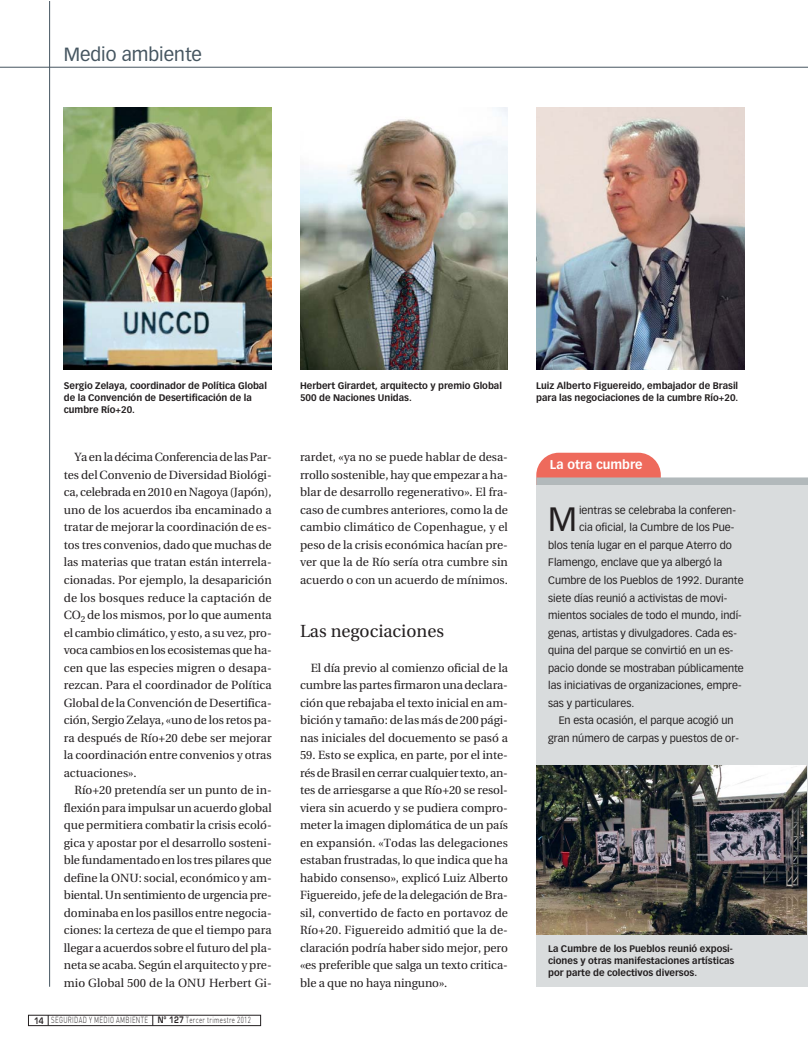
<style>
.page{position:relative;width:808px;height:1053px;background:#fff}
.page>*{position:absolute;margin:0;border:0;box-sizing:border-box;transform-origin:0 0}
.t1{font:33.12px "Vectora LT";color:#231f20}
.t2{font:18.75px "Vectora LT";color:#455560}
.t3{font:17.5px "Utopia";color:#231f20}
.t4{font:700 12.5px "Vectora LT";color:#fff}
.t5{font:11.88px/17.5px "Utopia";color:#231f20;text-align:justify}
.t6{font:10.62px "Vectora LT";color:#231f20}
.t7{font:700 9.38px/11.9px "Vectora LT";color:#231f20}
.t8{font:300 8.75px "DIN";letter-spacing:.05em;color:#231f20;scale:.7 1}
.s1{font-family:"Eurostile";font-weight:600}
</style>
<div class="page">
<hr style="left:0;top:67px;width:808px;height:1px;background:#455560">
<hr style="left:49px;top:1px;width:1px;height:985px;background:#455560">
<div style="left:28px;top:1014px;width:233px;height:11px;border:1px solid #231f20"></div>
<img style="left:64px;top:107px;width:208px;height:263px">
<img style="left:300px;top:107px;width:208px;height:263px">
<img style="left:536px;top:107px;width:208px;height:263px">
<div style="left:536px;top:452px;width:125px;height:63px;background:#ee6a5c;border-radius:22px"></div>
<div style="left:536px;top:485px;width:272px;height:501px;background:#d9dcdd"></div>
<div style="left:536px;top:477px;width:272px;height:8px;background:#b2b9bb"></div>
<img style="left:536px;top:765px;width:270px;height:169px">
<h2 class="t2" style="left:64px;top:46px;width:140px">Medio ambiente</h2>
<p class="t7" style="left:64px;top:380px;width:205px">Sergio Zelaya, coordinador de Política Global de la Convención de Desertificación de la cumbre Río+20.</p>
<p class="t7" style="left:300px;top:380px;width:203px">Herbert Girardet, arquitecto y premio Global<br>500 de Naciones Unidas.</p>
<p class="t7" style="left:536px;top:380px;width:204px">Luiz Alberto Figuereido, embajador de Brasil para las negociaciones de la cumbre Río+20.</p>
<p class="t5" style="left:64px;top:449px;width:209px;text-indent:11px">Ya en la décima Conferencia de las Par&shy;tes del Convenio de Diversidad Biológi&shy;ca, celebrada en 2010 en Nagoya (Japón), uno de los acuerdos iba encaminado a tratar de mejorar la coordinación de es&shy;tos tres convenios, dado que muchas de las materias que tratan están interrela&shy;cionadas. Por ejemplo, la desaparición de los bosques reduce la captación de CO<sub>2</sub> de los mismos, por lo que aumenta el cambio climático, y esto, a su vez, pro&shy;voca cambios en los ecosistemas que ha&shy;cen que las especies migren o desapa&shy;rezcan. Para el coordinador de Política Global de la Convención de Desertifica&shy;ción, Sergio Zelaya, «uno de los retos pa&shy;ra después de Río+20 debe ser mejorar la coordinación entre convenios y otras actuaciones».</p>
<p class="t5" style="left:64px;top:782px;width:209px;text-indent:11px">Río+20 pretendía ser un punto de in&shy;flexión para impulsar un acuerdo global que permitiera combatir la crisis ecoló&shy;gica y apostar por el desarrollo sosteni&shy;ble fundamentado en los tres pilares que define la ONU: social, económico y am&shy;biental. Un sentimiento de urgencia pre&shy;dominaba en los pasillos entre negocia&shy;ciones: la certeza de que el tiempo para llegar a acuerdos sobre el futuro del pla&shy;neta se acaba. Según el arquitecto y pre&shy;mio Global 500 de la ONU Herbert Gi-</p>
<p class="t8" style="left:34px;top:1017px;width:311px"><span class="s1">14</span> SEGURIDAD Y MEDIO AMBIENTE <span class="s1">Nº 127</span> Tercer trimestre 2012</p>
<p class="t5" style="left:300px;top:449px;width:209px">rardet, «ya no se puede hablar de desa&shy;rrollo sostenible, hay que empezar a ha&shy;blar de desarrollo regenerativo». El fra&shy;caso de cumbres anteriores, como la de cambio climático de Copenhague, y el peso de la crisis económica hacían pre&shy;ver que la de Río sería otra cumbre sin acuerdo o con un acuerdo de mínimos.</p>
<h3 class="t3" style="left:300px;top:623px;width:145px">Las negociaciones</h3>
<p class="t5" style="left:300px;top:659px;width:209px;text-indent:11px">El día previo al comienzo oficial de la cumbre las partes firmaron una declara&shy;ción que rebajaba el texto inicial en am&shy;bición y tamaño: de las más de 200 pági&shy;nas iniciales del docuemento se pasó a</p>
<p class="t5" style="left:300px;top:747px;width:209px">59. Esto se explica, en parte, por el inte&shy;rés de Brasil en cerrar cualquier texto, an&shy;tes de arriesgarse a que Río+20 se resol&shy;viera sin acuerdo y se pudiera compro&shy;meter la imagen diplomática de un país en expansión. «Todas las delegaciones estaban frustradas, lo que indica que ha habido consenso», explicó Luiz Alberto Figuereido, jefe de la delegación de Bra&shy;sil, convertido de facto en portavoz de Río+20. Figuereido admitió que la de&shy;claración podría haber sido mejor, pero «es preferible que salga un texto critica&shy;ble a que no haya ninguno».</p>
<p class="t4" style="left:550px;top:459px;width:94px">La otra cumbre</p>
<h1 class="t1" style="left:548px;top:505px;width:30px">M</h1>
<p class="t6" style="left:579px;top:505px;width:158px">ientras se celebraba la conferen-</p>
<p class="t6" style="left:579px;top:523px;width:157px">cia oficial, la Cumbre de los Pue-</p>
<p class="t6" style="left:548px;top:540px;width:185px">blos tenía lugar en el parque Aterro do</p>
<p class="t6" style="left:548px;top:558px;width:176px">Flamengo, enclave que ya albergó la</p>
<p class="t6" style="left:548px;top:575px;width:197px">Cumbre de los Pueblos de 1992. Durante</p>
<p class="t6" style="left:548px;top:593px;width:181px">siete días reunió a activistas de movi-</p>
<p class="t6" style="left:548px;top:610px;width:195px">mientos sociales de todo el mundo, indí-</p>
<p class="t6" style="left:548px;top:628px;width:190px">genas, artistas y divulgadores. Cada es-</p>
<p class="t6" style="left:548px;top:645px;width:187px">quina del parque se convirtió en un es-</p>
<p class="t6" style="left:548px;top:663px;width:197px">pacio donde se mostraban públicamente</p>
<p class="t6" style="left:548px;top:680px;width:195px">las iniciativas de organizaciones, empre-</p>
<p class="t6" style="left:548px;top:698px;width:88px">sas y particulares.</p>
<p class="t6" style="left:559px;top:715px;width:176px">En esta ocasión, el parque acogió un</p>
<p class="t6" style="left:548px;top:733px;width:192px">gran número de carpas y puestos de or-</p>
<p class="t7" style="left:548px;top:943px;width:188px">La Cumbre de los Pueblos reunió exposi&shy;ciones y otras manifestaciones artísticas por parte de colectivos diversos.</p>
</div>
